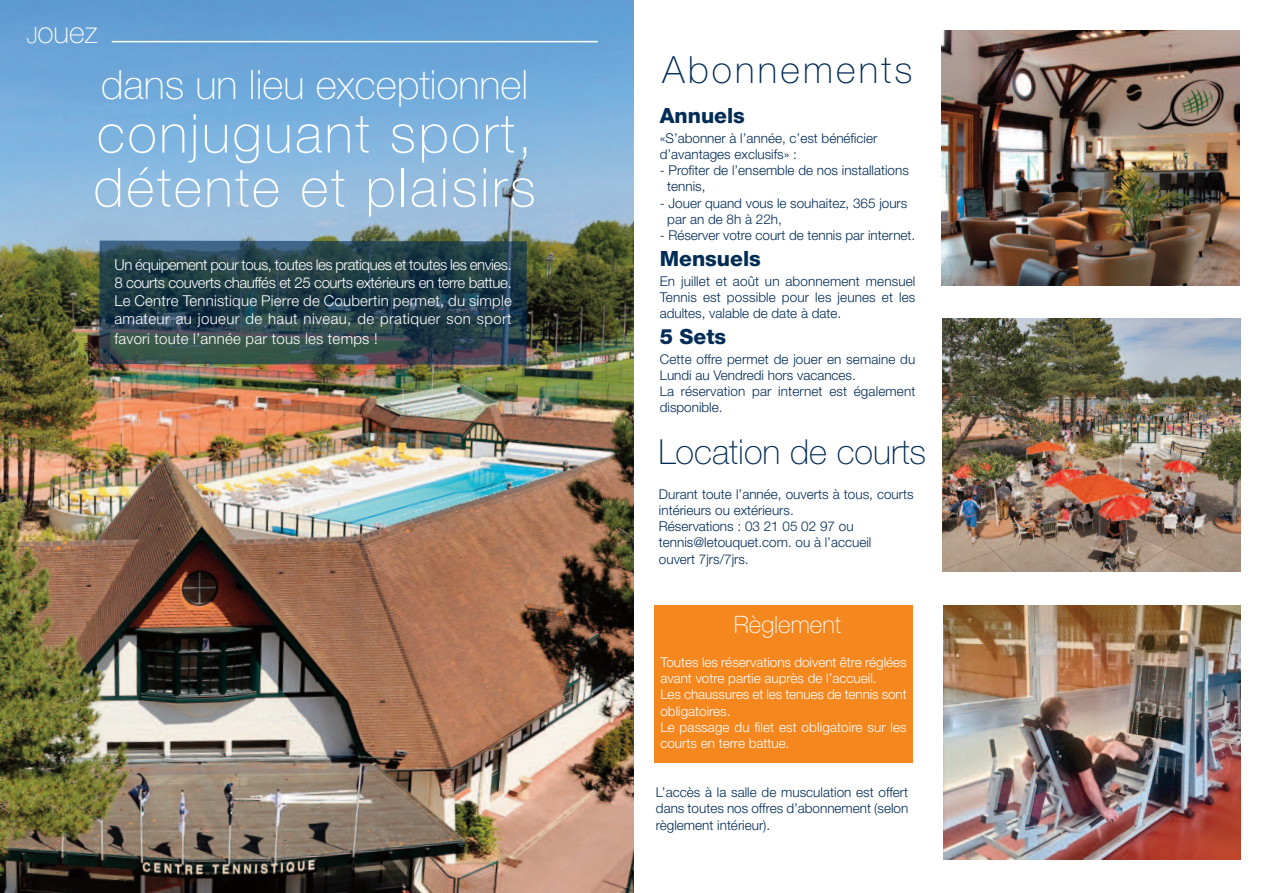
<style>
.page{position:relative;width:1263px;height:893px;background:#fff}
.page>*{position:absolute;margin:0;border:0;box-sizing:border-box;transform-origin:0 0}
.t1{font:100 54px/54px "Helvetica Neue LT Pro";letter-spacing:.05em;color:#fff}
.t2{font:100 40.5px "Helvetica Neue LT Pro";color:#fff}
.t3{font:100 37.5px "Helvetica Neue LT Pro";letter-spacing:.085em;color:#002c55}
.t4{font:100 34.5px "Helvetica Neue LT Pro";color:#002c55}
.t5{font:100 30px "Helvetica Neue LT Pro";color:#fff}
.t6{font:100 24px "Helvetica Neue LT Pro";color:#fff}
.t7{font:800 21px "Helvetica Neue LT Pro";color:#002c55}
.t8{font:300 15px/18px "Helvetica Neue LT Pro";letter-spacing:.025em;color:#fff;text-align:justify}
.t9{font:300 13.5px/16.2px "Helvetica Neue LT Pro";color:#002c55}
.t10{font:300 13.5px/16.2px "Helvetica Neue LT Pro";color:#fff}
.s1{font-size:22.5px}
</style>
<div class="page">
<img style="left:0;top:0;width:634px;height:893px">
<img style="left:942px;top:318px;width:298px;height:253px">
<img style="left:943px;top:605px;width:298px;height:254px">
<img style="left:941px;top:30px;width:298px;height:256px">
<svg style="left:99px;top:241px;width:428px;height:124px;background:#29434b"></svg>
<div style="left:654px;top:606px;width:259px;height:157px;background:#f5871f"></div>
<hr style="left:112px;top:41px;width:486px;height:1px;background:#fff">
<h3 class="t5" style="left:27px;top:22px;width:72px"><span class="s1">J</span>ouez</h3>
<h2 class="t2" style="left:101px;top:70px;width:429px">dans un lieu exceptionnel</h2>
<h1 class="t1" style="left:94px;top:111px;width:443px">conjuguant sport, détente et plaisirs</h1>
<p class="t8" style="left:114px;top:257px;width:399px">Un équipement pour tous, toutes les pratiques et toutes les envies.<br>8 courts couverts chauffés et 25 courts extérieurs en terre battue.<br>Le Centre Tennistique Pierre de Coubertin permet, du simple amateur au joueur de haut niveau, de pratiquer son sport</p>
<p class="t8" style="left:114px;top:331px;width:265px">favori toute l’année par tous les temps !</p>
<h3 class="t3" style="left:662px;top:56px;width:252px">Abonnements</h3>
<h3 class="t7" style="left:660px;top:108px;width:87px">Annuels</h3>
<p class="t9" style="left:660px;top:131px;width:219px">«S’abonner à l’année, c’est bénéficier d’avantages exclusifs» :</p>
<p class="t9" style="left:667px;top:164px;width:243px;text-indent:-8px">- Profiter de l’ensemble de nos installations tennis,</p>
<p class="t9" style="left:667px;top:196px;width:242px;text-indent:-8px">- Jouer quand vous le souhaitez, 365 jours par an de 8h à 22h,</p>
<p class="t9" style="left:660px;top:228px;width:257px">- Réserver votre court de tennis par internet.</p>
<h3 class="t7" style="left:660px;top:251px;width:103px">Mensuels</h3>
<p class="t9" style="left:660px;top:274px;width:257px;text-align:justify">En juillet et août un abonnement mensuel Tennis est possible pour les jeunes et les adultes, valable de date à date.</p>
<h3 class="t7" style="left:660px;top:329px;width:68px">5 Sets</h3>
<p class="t9" style="left:660px;top:352px;width:257px">Cette offre permet de jouer en semaine du<br>Lundi au Vendredi hors vacances.<br>La réservation par internet est également disponible.</p>
<h3 class="t4" style="left:658px;top:439px;width:269px">Location de courts</h3>
<p class="t9" style="left:659px;top:487px;width:256px">Durant toute l’année, ouverts à tous, courts intérieurs ou extérieurs.<br>Réservations : 03 21 05 02 97 ou tennis@letouquet.com. ou à l’accueil<br>ouvert 7jrs/7jrs.</p>
<h3 class="t6" style="left:734px;top:616px;width:109px">Règlement</h3>
<p class="t10" style="left:660px;top:655px;width:248px">Toutes les réservations doivent être réglées avant votre partie auprès de l’accueil.<br>Les chaussures et les tenues de tennis sont obligatoires.<br>Le passage du filet est obligatoire sur les courts en terre battue.</p>
<p class="t9" style="left:656px;top:785px;width:254px;text-align:justify">L’accès à la salle de musculation est offert dans toutes nos offres d’abonnement (selon règlement intérieur).</p>
</div>
